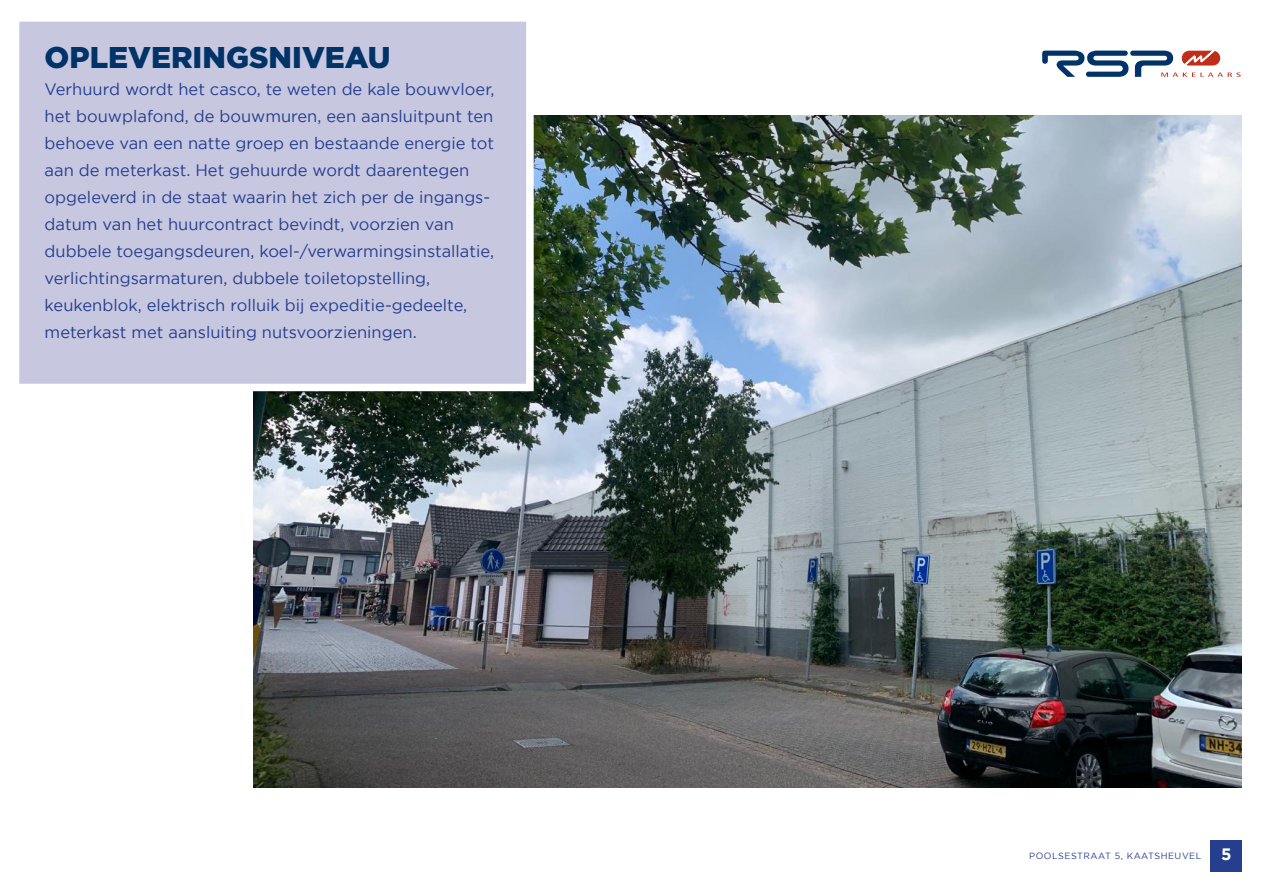
<style>
.page{position:relative;width:1263px;height:893px;background:#fff}
.page>*{position:absolute;margin:0;border:0;box-sizing:border-box;transform-origin:0 0}
.t1{font:900 30px "Gotham";color:#003367}
.t2{font:16.5px/27px "Gotham";color:#253f8e}
.t3{font:700 16.5px "Gotham";color:#fff}
.t4{font:9px "Gotham";letter-spacing:.06em;color:#253f8e}
</style>
<div class="page">
<img style="left:253px;top:116px;width:989px;height:672px">
<svg style="left:1042px;top:50px;width:199px;height:27px"></svg>
<div style="left:12px;top:14px;width:522px;height:377px;background:#c7c7e0;border:8px solid #fff"></div>
<div style="left:1210px;top:840px;width:32px;height:32px;background:#253f8e"></div>
<p class="t1" style="left:45px;top:40px;width:347px">OPLEVERINGSNIVEAU</p>
<p class="t2" style="left:45px;top:75px;width:451px">Verhuurd wordt het casco, te weten de kale bouwvloer, het bouwplafond, de bouwmuren, een aansluitpunt ten behoeve van een natte groep en bestaande energie tot aan de meterkast. Het gehuurde wordt daarentegen opgeleverd in de staat waarin het zich per de ingangs&shy;datum van het huurcontract bevindt, voorzien van dubbele toegangsdeuren, koel-/verwarmingsinstallatie, verlichtingsarmaturen, dubbele toiletopstelling,</p>
<p class="t2" style="left:45px;top:291px;width:424px">keukenblok, elektrisch rolluik bij expeditie-gedeelte, meterkast met aansluiting nutsvoorzieningen.</p>
<p class="t4" style="left:1029px;top:850px;width:174px">POOLSESTRAAT 5, KAATSHEUVEL</p>
<p class="t3" style="left:1221px;top:845px;width:12px">5</p>
</div>
